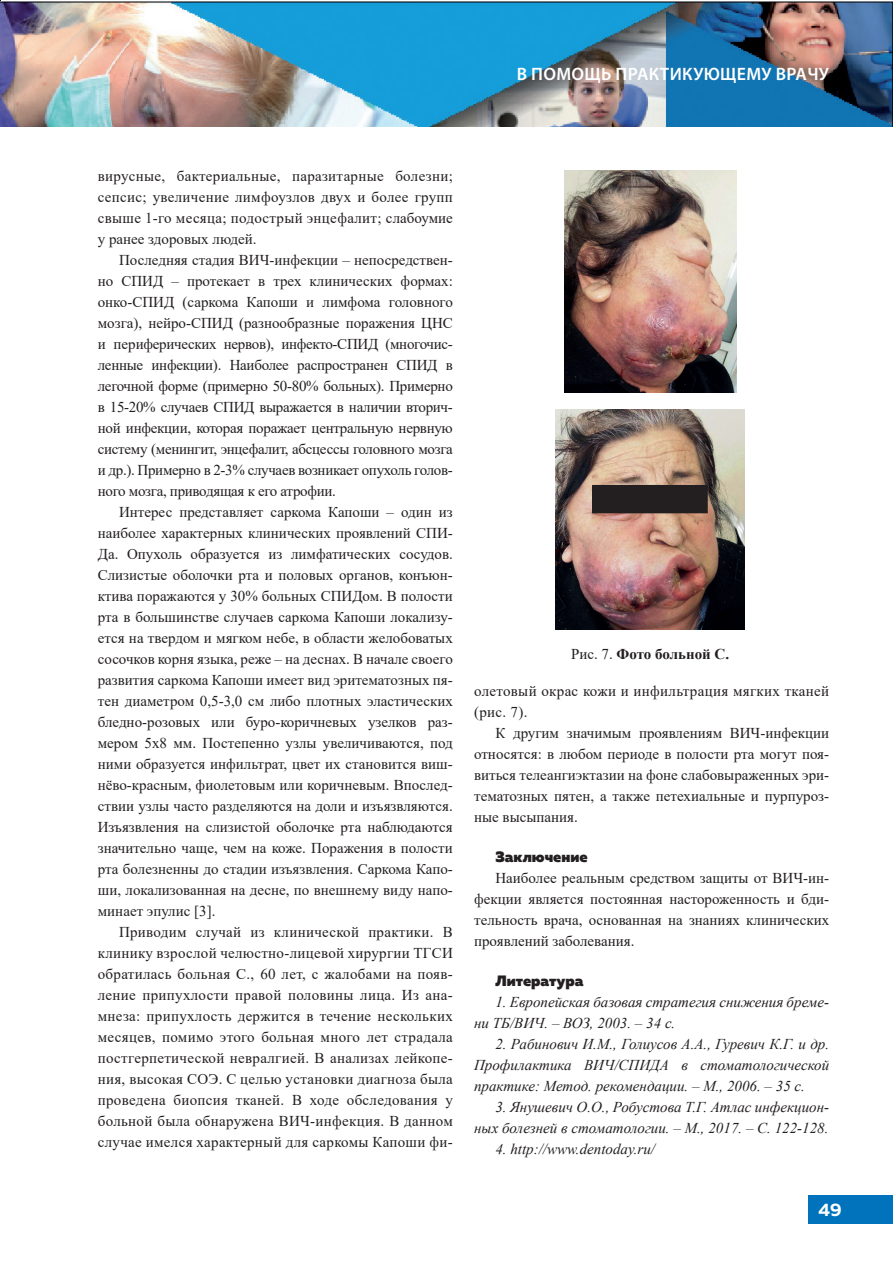
<style>
.page{position:relative;width:893px;height:1263px;background:#fff}
.page>*{position:absolute;margin:0;border:0;box-sizing:border-box;transform-origin:0 0}
.kolontitul{font:600 18px "Myriad Pro";letter-spacing:.02em;color:#fff}
.t1{font:700 18px "Muller";color:#fff}
.txt{font:15px/21px "Times New Roman";color:#231f20;text-align:justify}
.txt-2{font:italic 15px/21px "Times New Roman";color:#231f20}
.txt-3{font:15px/21px "Times New Roman";letter-spacing:.02em;color:#231f20}
.txt-4{font:900 15px "Muller";color:#231f20}
.txt-5{font:700 15px "Times New Roman";color:#231f20}
.s1{font-weight:400}
</style>
<div class="page">
<div style="left:809px;top:1195px;width:84px;height:28px;background:#0073bc"></div>
<img style="left:0;top:0;width:893px;height:126px">
<img style="left:556px;top:409px;width:188px;height:221px">
<img style="left:564px;top:170px;width:172px;height:222px">
<div style="left:593px;top:486px;width:114px;height:27px;background:#231f20"></div>
<div style="left:592px;top:485px;width:116px;height:28px;border:2px solid #231f20"></div>
<p class="kolontitul" style="left:517px;top:62px;width:314px">В ПОМОЩЬ ПРАКТИКУЮЩЕМУ ВРАЧУ</p>
<p class="txt" style="left:98px;top:164px;width:357px">вирусные, бактериальные, паразитарные болезни; сепсис; увеличение лимфоузлов двух и более групп свыше 1-го месяца; подострый энцефалит; слабоумие у ранее здоровых людей.</p>
<p class="txt" style="left:98px;top:248px;width:357px;text-indent:21px">Последняя стадия ВИЧ-инфекции – непосредствен&shy;но СПИД – протекает в трех клинических формах: онко-СПИД (саркома Капоши и лимфома головного мозга), нейро-СПИД (разнообразные поражения ЦНС и периферических нервов), инфекто-СПИД (многочис&shy;ленные инфекции). Наиболее распространен СПИД в легочной форме (примерно 50-80% больных). Примерно в 15-20% случаев СПИД выражается в наличии вторич&shy;ной инфекции, которая поражает центральную нервную систему (менингит, энцефалит, абсцессы головного мозга и др.). Примерно в 2-3% случаев возникает опухоль голов&shy;ного мозга, приводящая к его атрофии.</p>
<p class="txt" style="left:98px;top:500px;width:357px;text-indent:21px">Интерес представляет саркома Капоши – один из наиболее характерных клинических проявлений СПИ-Да. Опухоль образуется из лимфатических сосудов.<br>Слизистые оболочки рта и половых органов, конъюн&shy;ктива поражаются у 30% больных СПИДом. В полости рта в большинстве случаев саркома Капоши локализу&shy;ется на твердом и мягком небе, в области желобоватых сосочков корня языка, реже – на деснах. В начале своего развития саркома Капоши имеет вид эритематозных пя&shy;тен диаметром 0,5-3,0 см либо плотных эластических бледно-розовых или буро-коричневых узелков раз&shy;мером 5x8 мм. Постепенно узлы увеличиваются, под ними образуется инфильтрат, цвет их становится виш&shy;нёво-красным, фиолетовым или коричневым. Впослед&shy;ствии узлы часто разделяются на доли и изъязвляются.<br>Изъязвления на слизистой оболочке рта наблюдаются значительно чаще, чем на коже. Поражения в полости рта болезненны до стадии изъязвления. Саркома Капо&shy;ши, локализованная на десне, по внешнему виду напо&shy;минает эпулис [3].</p>
<p class="txt" style="left:98px;top:920px;width:357px;text-indent:21px">Приводим случай из клинической практики. В клинику взрослой челюстно-лицевой хирургии ТГСИ обратилась больная С., 60 лет, с жалобами на появ&shy;ление припухлости правой половины лица. Из ана&shy;мнеза: припухлость держится в течение нескольких месяцев, помимо этого больная много лет страдала постгерпетической невралгией. В анализах лейкопе&shy;ния, высокая СОЭ. С целью установки диагноза была проведена биопсия тканей. В ходе обследования у больной была обнаружена ВИЧ-инфекция. В данном случае имелся характерный для саркомы Капоши фи-</p>
<p class="txt-5" style="left:571px;top:643px;width:160px"><span class="s1">Рис. 7.</span> Фото больной С.</p>
<p class="txt-3" style="left:474px;top:680px;width:357px">олетовый окрас кожи и инфильтрация мягких тканей (рис. 7).</p>
<p class="txt" style="left:474px;top:722px;width:357px;text-indent:21px">К другим значимым проявлениям ВИЧ-инфекции относятся: в любом периоде в полости рта могут поя&shy;виться телеангиэктазии на фоне слабовыраженных эри&shy;тематозных пятен, а также петехиальные и пурпуроз&shy;ные высыпания.</p>
<p class="txt-4" style="left:495px;top:847px;width:94px">Заключение</p>
<p class="txt" style="left:474px;top:867px;width:357px;text-indent:21px">Наиболее реальным средством защиты от ВИЧ-ин&shy;фекции является постоянная настороженность и бди&shy;тельность врача, основанная на знаниях клинических проявлений заболевания.</p>
<p class="txt-4" style="left:495px;top:971px;width:90px">Литература</p>
<p class="txt-2" style="left:474px;top:991px;width:357px;text-indent:21px">1. Европейская базовая стратегия снижения бреме&shy;ни ТБ/ВИЧ. – ВОЗ, 2003. – 34 с.</p>
<p class="txt-2" style="left:474px;top:1033px;width:357px;text-align:justify;text-indent:21px">2. Рабинович И.М., Голиусов А.А., Гуревич К.Г. и др.<br>Профилактика ВИЧ/СПИДА в стоматологической практике: Метод. рекомендации. – М., 2006. – 35 с.</p>
<p class="txt-2" style="left:474px;top:1096px;width:357px;text-align:right">3. Янушевич О.О., Робустова Т.Г. Атлас инфекцион&shy;ных болезней в стоматологии. – М., 2017. – С. 122-128.</p>
<p class="txt-2" style="left:495px;top:1138px;width:161px">4. http://www.dentoday.ru/</p>
<p class="t1" style="left:818px;top:1198px;width:25px">49</p>
</div>
